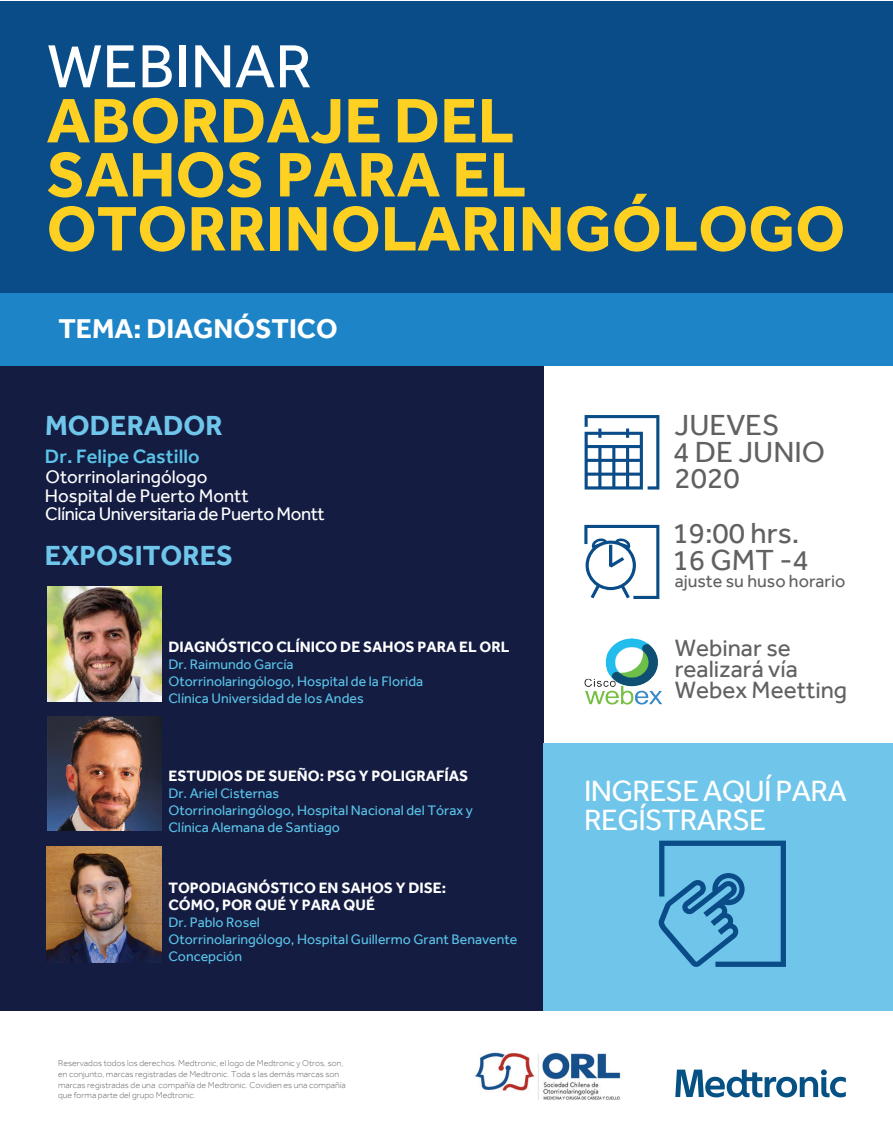
<style>
.page{position:relative;width:893px;height:1145px;background:#fff}
.page>*{position:absolute;margin:0;border:0;box-sizing:border-box;transform-origin:0 0}
.t1{font:700 64.95px/54px "Effra";color:#fed021}
.t2{font:62.85px "Effra";color:#fff}
.t3{font:30.15px/29.2px "Effra";letter-spacing:-.025em;color:#fff}
.t4{font:29.85px/26.4px "Effra";color:#606160}
.t5{font:700 28.35px "Effra";color:#6fc6ea}
.t6{font:700 28.05px "Effra";color:#fff}
.t7{font:24.3px/21px "Effra";color:#606160}
.t8{font:500 19.95px "Effra";color:#5bc4e8}
.t9{font:18.75px/18.1px "Effra";color:#fff}
.t10{font:18px "Effra";color:#606160}
.t11{font:700 15.45px/17.1px "Effra";color:#fff}
.t12{font:14.1px/17.1px "Effra";color:#5bc4e8}
.t13{font:300 8.85px/10.6px "Effra";color:#606261}
</style>
<div class="page">
<div style="left:0;top:1px;width:893px;height:365px;background:#094c88"></div>
<div style="left:0;top:365px;width:543px;height:645px;background:#141c42"></div>
<div style="left:543px;top:743px;width:350px;height:267px;background:#6fc6ea"></div>
<svg style="left:658px;top:840px;width:128px;height:126px"></svg>
<img style="left:584px;top:638px;width:78px;height:67px">
<div style="left:0;top:293px;width:893px;height:73px;background:#1d85c7"></div>
<svg style="left:585px;top:415px;width:74px;height:74px"></svg>
<svg style="left:584px;top:525px;width:75px;height:74px"></svg>
<svg style="left:675px;top:1069px;width:171px;height:28px"></svg>
<img style="left:475px;top:1052px;width:146px;height:48px">
<img style="left:47px;top:587px;width:115px;height:114px">
<img style="left:47px;top:716px;width:115px;height:114px">
<img style="left:46px;top:846px;width:116px;height:116px">
<h2 class="t2" style="left:47px;top:30px;width:267px">WEBINAR</h2>
<h1 class="t1" style="left:47px;top:92px;width:800px">ABORDAJE DEL<br>SAHOS PARA EL<br>OTORRINOLARINGÓLOGO</h1>
<h3 class="t6" style="left:58px;top:311px;width:281px">TEMA: DIAGNÓSTICO</h3>
<h3 class="t5" style="left:45px;top:408px;width:179px">MODERADOR</h3>
<h3 class="t8" style="left:45px;top:444px;width:156px">Dr. Felipe Castillo</h3>
<h3 class="t9" style="left:45px;top:468px;width:281px">Otorrinolaringólogo<br>Hospital de Puerto Montt<br>Clínica Universitaria de Puerto Montt</h3>
<h3 class="t5" style="left:45px;top:538px;width:189px">EXPOSITORES</h3>
<p class="t11" style="left:168px;top:637px;width:343px">DIAGNÓSTICO CLÍNICO DE SAHOS PARA EL ORL</p>
<p class="t12" style="left:168px;top:655px;width:256px">Dr. Raimundo García<br>Otorrinolaringólogo, Hospital de la Florida<br>Clínica Universidad de los Andes</p>
<p class="t11" style="left:168px;top:766px;width:301px">ESTUDIOS DE SUEÑO: PSG Y POLIGRAFÍAS</p>
<p class="t12" style="left:168px;top:784px;width:306px">Dr. Ariel Cisternas<br>Otorrinolaringólogo, Hospital Nacional del Tórax y<br>Clínica Alemana de Santiago</p>
<p class="t11" style="left:168px;top:878px;width:279px">TOPODIAGNÓSTICO EN SAHOS Y DISE:<br>CÓMO, POR QUÉ Y PARA QUÉ</p>
<p class="t12" style="left:168px;top:913px;width:351px">Dr. Pablo Rosel<br>Otorrinolaringólogo, Hospital Guillermo Grant Benavente<br>Concepción</p>
<p class="t13" style="left:58px;top:1057px;width:289px">Reservados todos los derechos. Medtronic, el logo de Medtronic y Otros, son, en conjunto, marcas registradas de Medtronic. Toda s las demás marcas son marcas registradas de una compañía de Medtronic. Covidien es una compañía que forma parte del grupo Medtronic.</p>
<h3 class="t4" style="left:673px;top:411px;width:153px">JUEVES<br>4 DE JUNIO<br>2020</h3>
<h3 class="t4" style="left:672px;top:519px;width:138px;line-height:27px">19:00 hrs.<br>16 GMT -4</h3>
<p class="t10" style="left:675px;top:570px;width:172px">ajuste su huso horario</p>
<h3 class="t7" style="left:675px;top:636px;width:174px">Webinar se realizará vía<br>Webex Meetting</h3>
<h3 class="t3" style="left:584px;top:775px;width:264px">INGRESE AQUÍ PARA<br>REGÍSTRARSE</h3>
</div>
